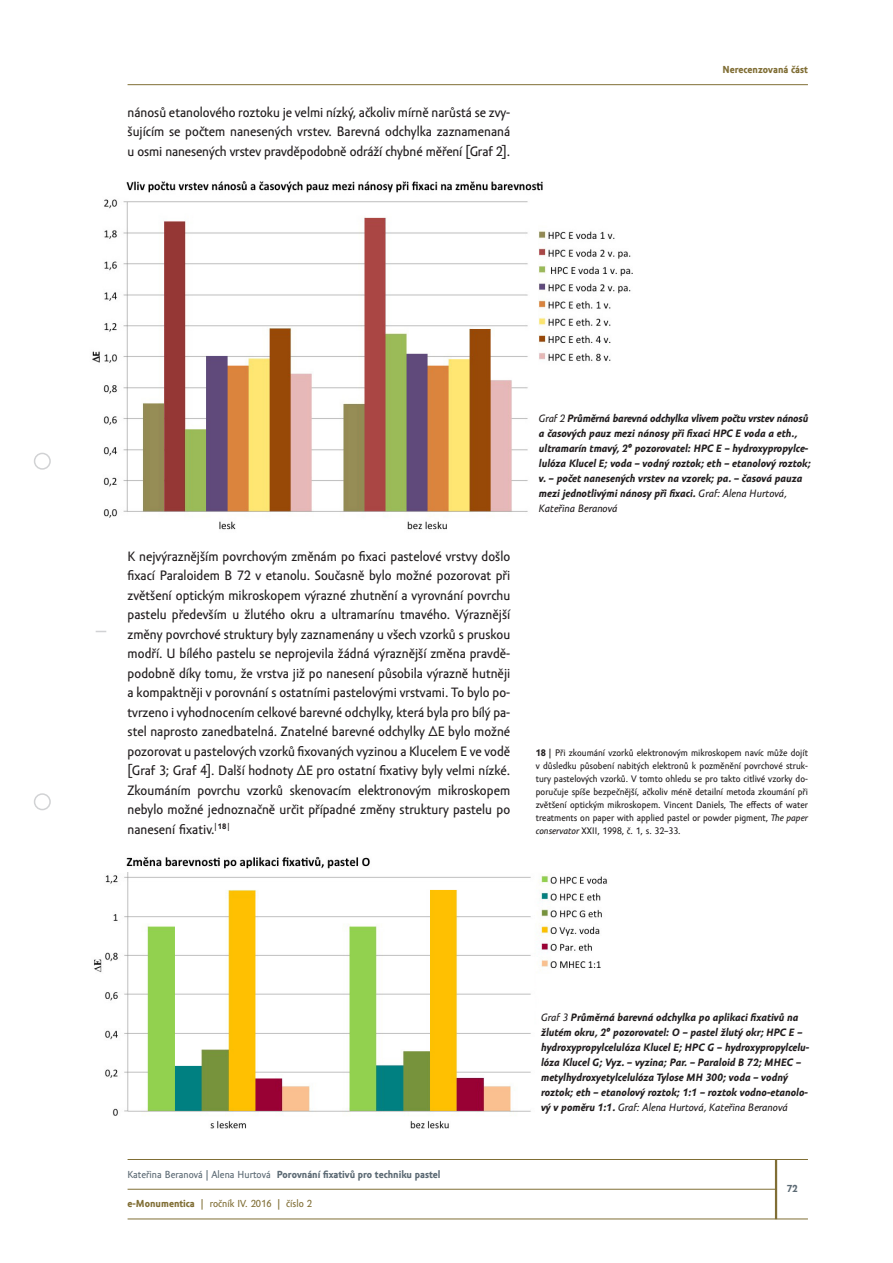
<style>
.page{position:relative;width:893px;height:1263px;background:#fff}
.page>*{position:absolute;margin:0;border:0;box-sizing:border-box;transform-origin:0 0}
.t1{font:13.95px/19.5px "Amor Sans Text Pro";color:#231f20;text-align:justify}
.t2{font:italic 700 10.95px/15px "Amor Sans Text Pro";color:#231f20}
.t3{font:700 10.5px "Amor Sans Text Pro";color:#5c6a74}
.t4{font:10.5px "Amor Sans Text Pro";color:#806e35}
.t5{font:700 10.5px "Amor Sans Text Pro";color:#806e35}
.t6{font:9.75px/12.9px "Amor Sans Text Pro";color:#231f20;text-align:justify}
.s1{font-weight:400}
.s2{font-weight:700}
.s3{font-style:italic}
</style>
<div class="page">
<hr style="left:128px;top:1189px;width:648px;height:1px;background:#806e35">
<hr style="left:128px;top:1218px;width:680px;height:1px;background:#806e35">
<div style="left:34px;top:453px;width:17px;height:17px;border:2px solid #d1d2d4;border-radius:50%"></div>
<div style="left:34px;top:793px;width:17px;height:17px;border:2px solid #d1d2d4;border-radius:50%"></div>
<hr style="left:128px;top:1159px;width:680px;height:1px;background:#806e35">
<hr style="left:775px;top:1159px;width:2px;height:60px;background:#806e35">
<hr style="left:128px;top:84px;width:680px;height:1px;background:#806e35">
<img style="left:92px;top:199px;width:541px;height:331px">
<img style="left:126px;top:181px;width:417px;height:12px">
<img style="left:94px;top:872px;width:513px;height:257px">
<img style="left:126px;top:857px;width:244px;height:12px">
<p class="t1" style="left:128px;top:102px;width:384px">nánosů etanolového roztoku je velmi nízký, ačkoliv mírně narůstá se zvy&shy;šujícím se počtem nanesených vrstev. Barevná odchylka zaznamenaná u osmi nanesených vrstev pravděpodobně odráží chybné měření [Graf 2].</p>
<p class="t5" style="left:722px;top:64px;width:87px">Nerecenzovaná část</p>
<p class="t1" style="left:128px;top:546px;width:384px">K nejvýraznějším povrchovým změnám po fixaci pastelové vrstvy došlo fixací Paraloidem B 72 v etanolu. Současně bylo možné pozorovat při zvětšení optickým mikroskopem výrazné zhutnění a vyrovnání povrchu pastelu především u žlutého okru a ultramarínu tmavého. Výraznější změny povrchové struktury byly zaznamenány u všech vzorků s pruskou modří. U bílého pastelu se neprojevila žádná výraznější změna pravdě&shy;podobně díky tomu, že vrstva již po nanesení působila výrazně hutněji a kompaktněji v porovnání s ostatními pastelovými vrstvami. To bylo po&shy;tvrzeno i vyhodnocením celkové barevné odchylky, která byla pro bílý pa&shy;stel naprosto zanedbatelná. Znatelné barevné odchylky ΔE bylo možné pozorovat u pastelových vzorků fixovaných vyzinou a Klucelem E ve vodě [Graf 3; Graf 4]. Další hodnoty ΔE pro ostatní fixativy byly velmi nízké.</p>
<p class="t1" style="left:128px;top:780px;width:384px">Zkoumáním povrchu vzorků skenovacím elektronovým mikroskopem nebylo možné jednoznačně určit případné změny struktury pastelu po nanesení fixativ.<sup>|</sup><sup>18</sup><sup>|</sup></p>
<p class="t2" style="left:539px;top:411px;width:273px"><span class="s1">Graf 2</span> Průměrná barevná odchylka vlivem počtu vrstev nánosů a časových pauz mezi nánosy při fixaci HPC E voda a eth., ultramarín tmavý, 2° pozorovatel: HPC E – hydroxypropylce&shy;lulóza Klucel E; voda – vodný roztok; eth – etanolový roztok; v. – počet nanesených vrstev na vzorek; pa. – časová pauza mezi jednotlivými nánosy při fixaci. <span class="s1">Graf: Alena Hurtová, Kateřina Beranová</span></p>
<p class="t6" style="left:536px;top:746px;width:274px"><span class="s2">18</span> | Při zkoumání vzorků elektronovým mikroskopem navíc může dojít v důsledku působení nabitých elektronů k pozměnění povrchové struk&shy;tury pastelových vzorků. V tomto ohledu se pro takto citlivé vzorky do&shy;poručuje spíše bezpečnější, ačkoliv méně detailní metoda zkoumání při zvětšení optickým mikroskopem. Vincent Daniels, The effects of water treatments on paper with applied pastel or powder pigment, <span class="s3">The paper conservator</span> XXII, 1998, č. 1, s. 32–33.</p>
<p class="t3" style="left:128px;top:1169px;width:315px"><span class="s1">Kateřina Beranová | Alena Hurtová</span> Porovnání fixativů pro techniku pastel</p>
<p class="t4" style="left:128px;top:1197px;width:186px"><span class="s2">e-Monumentica</span> | ročník IV. 2016 | číslo 2</p>
<p class="t2" style="left:541px;top:1010px;width:270px"><span class="s1">Graf 3</span> Průměrná barevná odchylka po aplikaci fixativů na žlutém okru, 2° pozorovatel: O – pastel žlutý okr; HPC E – hydroxypropylcelulóza Klucel E; HPC G – hydroxypropylcelu&shy;lóza Klucel G; Vyz. – vyzina; Par. – Paraloid B 72; MHEC – metylhydroxyetylcelulóza Tylose MH 300; voda – vodný roztok; eth – etanolový roztok; 1:1 – roztok vodno-etanolo&shy;vý v poměru 1:1. <span class="s1">Graf: Alena Hurtová, Kateřina Beranová</span></p>
<p class="t3" style="left:787px;top:1183px;width:13px">72</p>
</div>
